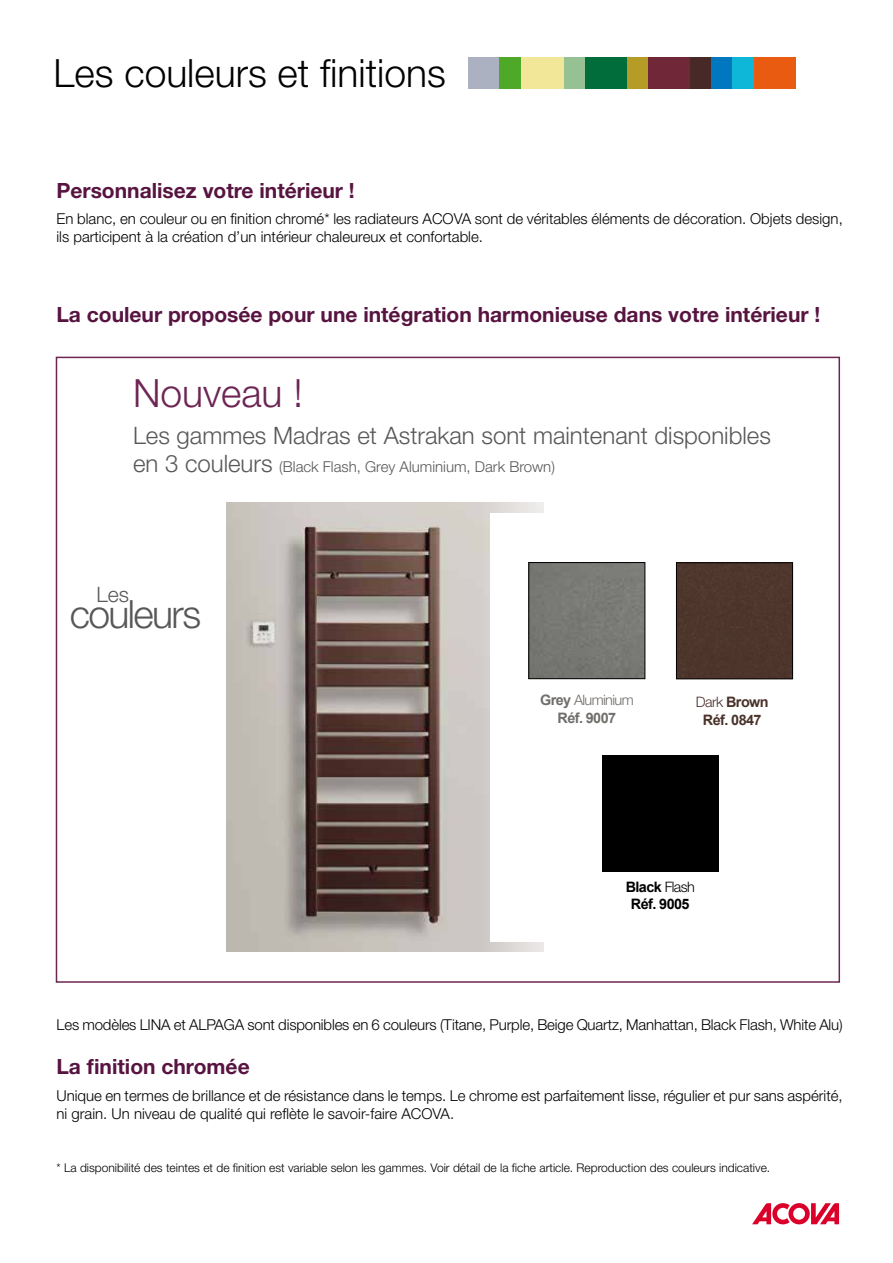
<style>
.page{position:relative;width:893px;height:1263px;background:#fff}
.page>*{position:absolute;margin:0;border:0;box-sizing:border-box;transform-origin:0 0}
.t1{font:300 39px "Helvetica Neue LT Std";color:#000}
.t2{font:300 39px "Helvetica Neue LT Std";letter-spacing:-.04em;color:#58585a}
.t3{font:300 39px "Helvetica Neue LT Std";color:#6d2654}
.t4{font:300 24px "Helvetica Neue LT Std";color:#58585a}
.t5{font:300 21.3px "Helvetica Neue LT Std";color:#58585a}
.t6{font:700 21px "Helvetica Neue LT Std";color:#581440}
.t7{font:300 15px/18px "Helvetica Neue LT Std";color:#000}
.t8{font:300 15px "Helvetica Neue LT Std";color:#58585a}
.t9{font:700 14.4px/17.2px "Arial";letter-spacing:-.04em;color:#706d6a;text-align:center}
.t10{font:700 14.4px/17.2px "Arial";letter-spacing:-.04em;color:#000;text-align:center}
.t11{font:700 14.4px/17.2px "Arial";letter-spacing:-.04em;color:#4a322a;text-align:center}
.t12{font:300 12px "Helvetica Neue LT Std";color:#000}
.s1{font-size:24px}
.s2{font-family:"Helvetica Neue LT Std";font-weight:300}
</style>
<div class="page">
<img style="left:226px;top:503px;width:318px;height:448px">
<div style="left:490px;top:513px;width:326px;height:428px;background:#fff"></div>
<div style="left:753px;top:57px;width:43px;height:32px;background:#e95b10"></div>
<div style="left:627px;top:57px;width:21px;height:32px;background:#b49c27"></div>
<div style="left:584px;top:57px;width:43px;height:32px;background:#006d3b"></div>
<div style="left:648px;top:57px;width:42px;height:32px;background:#702838"></div>
<div style="left:690px;top:57px;width:22px;height:32px;background:#472a27"></div>
<div style="left:711px;top:57px;width:21px;height:32px;background:#0078bf"></div>
<div style="left:732px;top:57px;width:21px;height:32px;background:#0eb7d8"></div>
<div style="left:563px;top:57px;width:21px;height:32px;background:#95c194"></div>
<div style="left:521px;top:57px;width:42px;height:32px;background:#f2e698"></div>
<div style="left:469px;top:57px;width:31px;height:32px;background:#abb1c1"></div>
<div style="left:500px;top:57px;width:21px;height:32px;background:#4fa928"></div>
<svg style="left:752px;top:1203px;width:87px;height:21px"></svg>
<div style="left:602px;top:756px;width:116px;height:116px;background:#000"></div>
<div style="left:678px;top:564px;width:113px;height:113px;background:#4e362c"></div>
<div style="left:676px;top:562px;width:117px;height:117px;border:1px solid #000"></div>
<div style="left:531px;top:564px;width:112px;height:113px;background:#787974"></div>
<div style="left:529px;top:562px;width:116px;height:117px;border:1px solid #000"></div>
<p class="t1" style="left:54px;top:49px;width:394px">Les couleurs et finitions</p>
<p class="t6" style="left:56px;top:177px;width:300px">Personnalisez votre intérieur !</p>
<p class="t7" style="left:56px;top:209px;width:788px">En blanc, en couleur ou en finition chromé* les radiateurs ACOVA sont de véritables éléments de décoration. Objets design, ils participent à la création d’un intérieur chaleureux et confortable.</p>
<p class="t6" style="left:56px;top:301px;width:765px">La couleur proposée pour une intégration harmonieuse dans votre intérieur !</p>
<p class="t3" style="left:133px;top:369px;width:171px">Nouveau !</p>
<p class="t4" style="left:133px;top:421px;width:639px">Les gammes Madras et Astrakan sont maintenant disponibles</p>
<p class="t8" style="left:133px;top:458px;width:423px"><span class="s1">en 3 couleurs</span> (Black Flash, Grey Aluminium, Dark Brown)</p>
<p class="t5" style="left:96px;top:581px;width:34px">Les</p>
<p class="t2" style="left:70px;top:591px;width:133px">couleurs</p>
<p class="t9" style="left:540px;top:692px;width:95px">Grey <span class="s2">Aluminium<br></span>Réf. 9007</p>
<p class="t11" style="left:696px;top:694px;width:74px"><span class="s2">Dark</span> Brown<br>Réf. 0847</p>
<p class="t10" style="left:626px;top:878px;width:71px">Black <span class="s2">Flash<br></span>Réf. 9005</p>
<p class="t7" style="left:56px;top:1015px;width:788px">Les modèles LINA et ALPAGA sont disponibles en 6 couleurs (Titane, Purple, Beige Quartz, Manhattan, Black Flash, White Alu)</p>
<p class="t6" style="left:56px;top:1054px;width:195px">La finition chromée</p>
<p class="t7" style="left:56px;top:1086px;width:788px">Unique en termes de brillance et de résistance dans le temps. Le chrome est parfaitement lisse, régulier et pur sans aspérité, ni grain. Un niveau de qualité qui reflète le savoir-faire ACOVA.</p>
<p class="t12" style="left:56px;top:1160px;width:715px">* La disponibilité des teintes et de finition est variable selon les gammes. Voir détail de la fiche article. Reproduction des couleurs indicative.</p>
</div>
